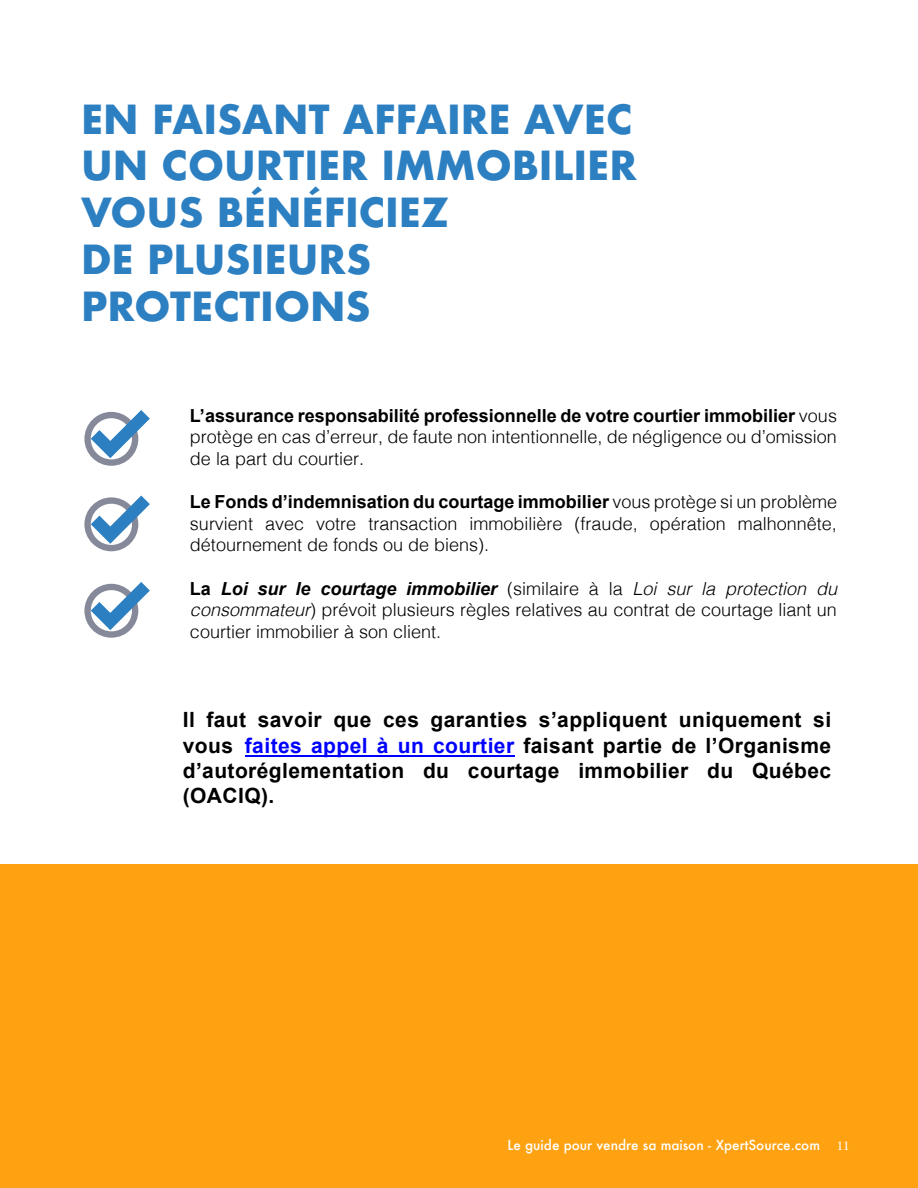
<style>
.page{position:relative;width:918px;height:1188px;background:#fff}
.page>*{position:absolute;margin:0;border:0;box-sizing:border-box;transform-origin:0 0}
.t1{font:700 39px/46.8px "Futura";color:#2c7fc1}
.t2{font:700 21px/25.2px "Arial";letter-spacing:.02em;color:#000;text-align:justify}
.t3{font:300 18px/21.6px "Helvetica";color:#000}
.t4{font:700 18px "Arial";color:#000}
.t5{font:italic 700 18px "Arial";color:#000}
.t6{font:500 13.5px "Futura";color:#fff}
.s1{font-family:"Helvetica";font-weight:300}
.s2{font-style:normal}
.s3{font-family:"Helvetica";font-weight:300;font-style:normal}
.s4{font-style:italic}
.s5{color:#00f}
.s6{font-family:"Minion Pro";font-weight:400}
</style>
<div class="page">
<div style="left:0;top:865px;width:918px;height:323px;background:#fea211"></div>
<svg style="left:84px;top:496px;width:66px;height:55px"></svg>
<svg style="left:84px;top:582px;width:66px;height:56px"></svg>
<svg style="left:84px;top:410px;width:66px;height:56px"></svg>
<hr style="left:245px;top:756px;width:269px;height:1px;background:#00f">
<h1 class="t1" style="left:81px;top:95px;width:558px">EN FAISANT AFFAIRE AVEC<br>UN COURTIER IMMOBILIER<br>VOUS BÉNÉFICIEZ<br>DE PLUSIEURS<br>PROTECTIONS</h1>
<p class="t4" style="left:190px;top:404px;width:649px">L’assurance responsabilité professionnelle de votre courtier immobilier <span class="s1">vous</span></p>
<p class="t3" style="left:190px;top:425px;width:649px">protège en cas d’erreur, de faute non intentionnelle, de négligence ou d’omission de la part du courtier.</p>
<p class="t4" style="left:190px;top:490px;width:649px">Le Fonds d’indemnisation du courtage immobilier <span class="s1">vous protège si un problème</span></p>
<p class="t3" style="left:190px;top:511px;width:649px">survient avec votre transaction immobilière (fraude, opération malhonnête, détournement de fonds ou de biens).</p>
<p class="t5" style="left:190px;top:577px;width:649px"><span class="s2">La</span> Loi sur le courtage immobilier <span class="s3">(similaire à la</span> <span class="s1">Loi sur la protection du</span></p>
<p class="t3" style="left:190px;top:598px;width:649px"><span class="s4">consommateur</span>) prévoit plusieurs règles relatives au contrat de courtage liant un courtier immobilier à son client.</p>
<p class="t2" style="left:183px;top:708px;width:650px">Il faut savoir que ces garanties s’appliquent uniquement si vous <span class="s5">faites appel à un courtier</span> faisant partie de l’Organisme d’autoréglementation du courtage immobilier du Québec (OACIQ).</p>
<p class="t6" style="left:508px;top:1136px;width:344px">Le guide pour vendre sa maison - XpertSource.com <span class="s6">11</span></p>
</div>
